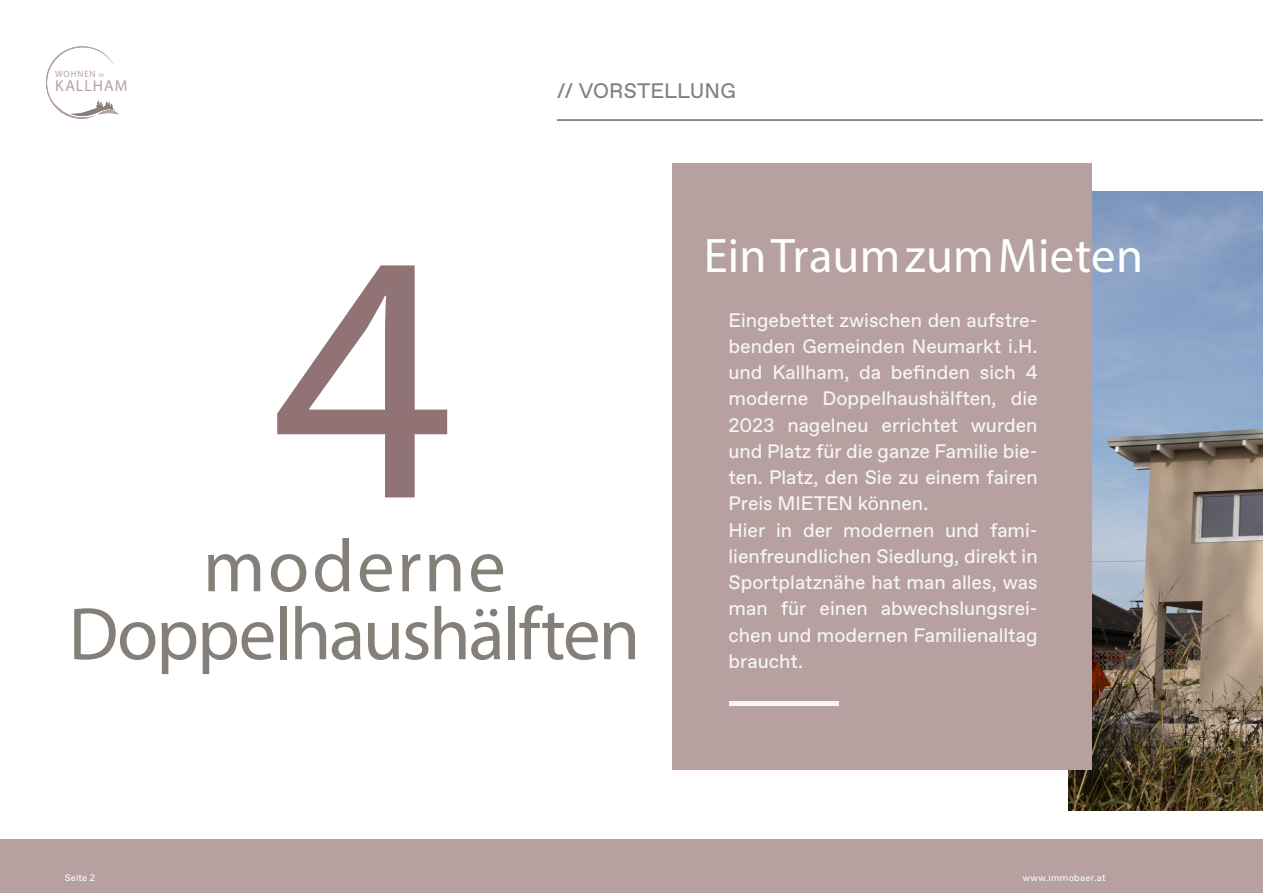
<style>
.page{position:relative;width:1263px;height:893px;background:#fff}
.page>*{position:absolute;margin:0;border:0;box-sizing:border-box;transform-origin:0 0}
.t1{font:357px "Myriad Pro";color:#927375}
.t2{font:75px/67.9px "Myriad Pro";letter-spacing:-.025em;color:#857f7a;text-align:center}
.t3{font:48.75px "Myriad Pro";letter-spacing:.005em;color:#fff}
.t4{font:21px "Favorit Pro";letter-spacing:.005em;color:#857f7a}
.t5{font:19.5px/26.2px "Favorit Pro";color:#fff}
.t6{font:15.9px "Myriad Pro";letter-spacing:.06em;color:#b6a1a0}
.t7{font:9.45px "Favorit Pro";letter-spacing:.035em;color:#fff}
.t8{font:9.15px "Myriad Pro";letter-spacing:.09em;color:#b6a1a0}
.s1{font-size:5.25px}
</style>
<div class="page">
<div style="left:0;top:839px;width:1263px;height:54px;background:#b6a1a0"></div>
<svg style="left:46px;top:46px;width:73px;height:73px"></svg>
<hr style="left:557px;top:120px;width:706px;height:1px;background:#231f20">
<img style="left:1068px;top:191px;width:195px;height:619px">
<div style="left:672px;top:163px;width:419px;height:607px;background:#b6a1a0"></div>
<hr style="left:729px;top:702px;width:109px;height:4px;background:#f7f5f5">
<p class="t8" style="left:55px;top:68px;width:50px">WOHNEN <span class="s1">IN</span></p>
<p class="t6" style="left:55px;top:76px;width:74px">KALLHAM</p>
<p class="t4" style="left:557px;top:77px;width:180px">// VORSTELLUNG</p>
<h1 class="t1" style="left:272px;top:158px;width:185px">4</h1>
<h2 class="t2" style="left:69px;top:531px;width:573px">moderne<br>Doppelhaushälften</h2>
<h3 class="t3" style="left:704px;top:226px;width:441px">Ein Traum zum Mieten</h3>
<p class="t5" style="left:729px;top:306px;width:311px">Eingebettet zwischen den aufstre&shy;benden Gemeinden Neumarkt i.H. und Kallham, da befinden sich 4 moderne Doppelhaushälften, die<br>2023 nagelneu errichtet wurden und Platz für die ganze Familie bie&shy;ten. Platz, den Sie zu einem fairen<br>Preis MIETEN können.<br>Hier in der modernen und fami&shy;lienfreundlichen Siedlung, direkt in<br>Sportplatznähe hat man alles, was man für einen abwechslungsrei&shy;chen und modernen Familienalltag braucht.</p>
<p class="t7" style="left:65px;top:871px;width:32px">Seite 2</p>
<p class="t7" style="left:1023px;top:871px;width:85px">www.immobaer.at</p>
</div>
